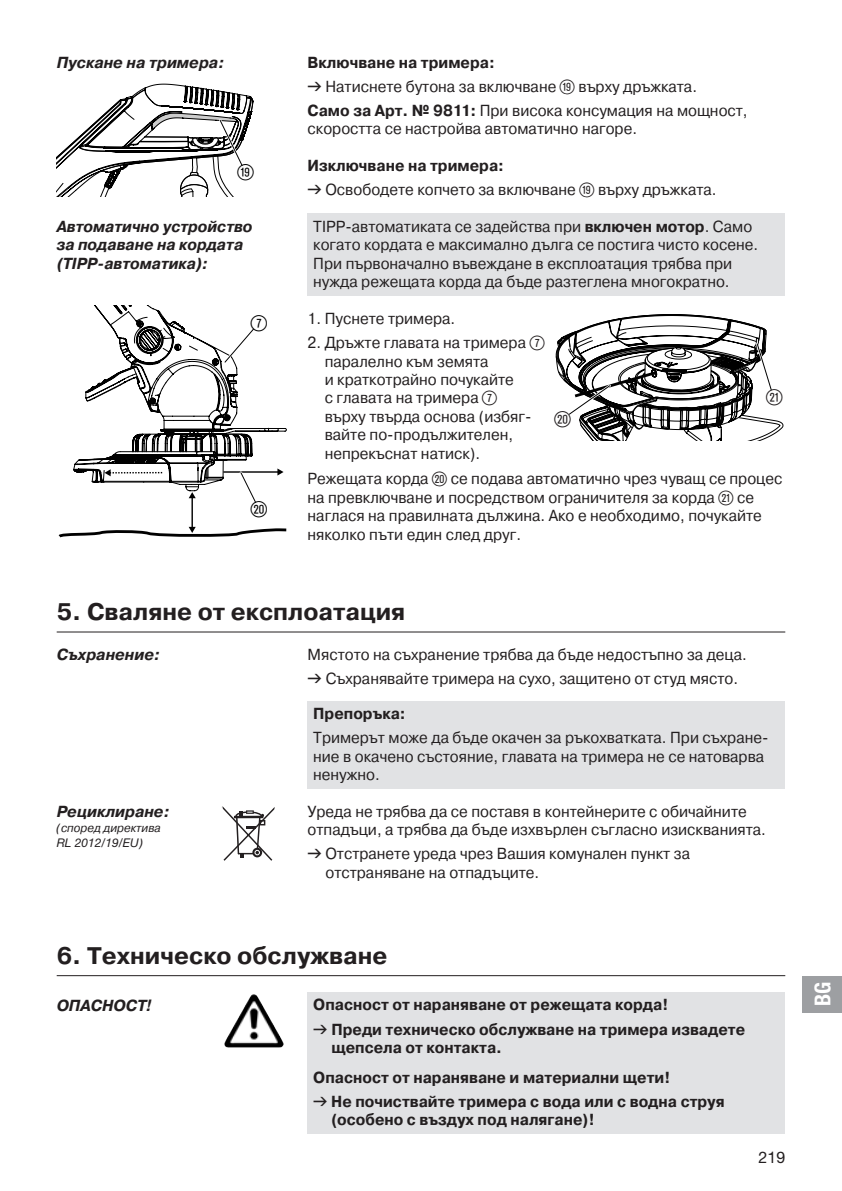
<style>
.page{position:relative;width:842px;height:1191px;background:#fff}
.page>*{position:absolute;margin:0;border:0;box-sizing:border-box;transform-origin:0 0}
.t1{font:24px "GARDENA Pro CYR Bold";color:#231f20}
.t2{font:22px "Ziffernim Kreisund Quadrat BQ";color:#000}
.t3{font:22px "Ziffernim Kreisund Quadrat BQ";color:#231f20}
.t4{font:22px "GARDENA Pro Bo Cond";color:#fff}
.t5{font:16px/18.4px "GARDENA Pro CYR Regular";color:#231f20;scale:.95 1}
.t6{font:16px/24px "GARDENA Pro CYR Bold";color:#231f20;scale:.95 1}
.t7{font:16px/18.4px "GARDENA Pro CYR Bo Ita";color:#231f20;scale:.95 1}
.t8{font:16px "GARDENA Pro CYR Bo Ita";color:#231f20}
.t9{font:16px "GARDENA Pro";color:#231f20}
.t10{font:12px "GARDENA Pro CYR Reg Ita";color:#231f20;scale:.95 1}
.t11{font:italic 12px "GARDENA Pro";color:#231f20}
.s1{font-family:"Formdruck"}
.s2{font-family:"Ziffernim Kreisund Quadrat BQ";font-size:20px}
.s3{font-family:"GARDENA Pro CYR Bold"}
.s4{font-family:"GARDENA Pro CYR Reg Ita";font-style:normal}
.s5{font-family:"GARDENA Pro";font-weight:700;font-style:italic}
</style>
<div class="page">
<div style="left:308px;top:214px;width:477px;height:82px;background:#e1e2e4"></div>
<svg style="left:57px;top:83px;width:197px;height:114px"></svg>
<hr style="left:191px;top:497px;width:2px;height:31px;background:#000">
<svg style="left:58px;top:527px;width:229px;height:11px"></svg>
<svg style="left:73px;top:305px;width:214px;height:216px"></svg>
<svg style="left:555px;top:314px;width:229px;height:126px"></svg>
<div style="left:308px;top:701px;width:477px;height:87px;background:#e1e2e4"></div>
<hr style="left:57px;top:631px;width:728px;height:1px;background:#231f20">
<svg style="left:222px;top:806px;width:53px;height:55px"></svg>
<div style="left:308px;top:992px;width:477px;height:141px;background:#e1e2e4"></div>
<hr style="left:57px;top:975px;width:728px;height:1px;background:#231f20">
<img style="left:224px;top:994px;width:29px;height:51px">
<div style="left:802px;top:976px;width:40px;height:36px;background:#9d9fa2"></div>
<p class="t8" style="left:57px;top:53px;width:169px">Пускане на тримера:</p>
<h2 class="t2" style="left:238px;top:159px;width:18px">O</h2>
<p class="t7" style="left:57px;top:217px;width:208px">Автоматично устройство за подаване на кордата (TIPP-автоматика):</p>
<h2 class="t2" style="left:251px;top:311px;width:18px">7</h2>
<h2 class="t2" style="left:251px;top:497px;width:18px">P</h2>
<p class="t6" style="left:308px;top:51px;width:199px">Включване на тримера:</p>
<p class="t5" style="left:308px;top:75px;width:465px;line-height:24px"><span class="s1">v</span> Натиснете бутона за включване <span class="s2">O</span> върху дръжката.<br><span class="s3">Само за Арт. № 9811:</span> При висока консумация на мощност,</p>
<p class="t5" style="left:308px;top:120px;width:348px">скоростта се настройва автоматично нагоре.</p>
<p class="t6" style="left:308px;top:154px;width:208px">Изключване на тримера:</p>
<p class="t5" style="left:308px;top:181px;width:432px"><span class="s1">v</span> Освободете копчето за включване <span class="s2">O</span> върху дръжката.</p>
<p class="t5" style="left:313px;top:217px;width:470px">TIPP-автоматиката се задейства при <span class="s3">включен мотор</span>. Само когато кордата е максимално дълга се постига чисто косене.<br>При първоначално въвеждане в експлоатация трябва при нужда режещата корда да бъде разтеглена многократно.</p>
<p class="t5" style="left:308px;top:309px;width:157px">1. Пуснете тримера.</p>
<p class="t5" style="left:325px;top:333px;width:233px;text-indent:-17px">2. Дръжте главата на тримера <span class="s2">7 </span>паралелно към земята<br>и краткотрайно почукайте<br>с главата на тримера <span class="s2">7<br></span>върху твърда основа (избяг&shy;вайте по- продължителен, непрекъснат натиск).</p>
<h2 class="t3" style="left:554px;top:406px;width:18px">P</h2>
<h2 class="t3" style="left:766px;top:384px;width:18px">A</h2>
<p class="t5" style="left:308px;top:470px;width:501px">Режещата корда <span class="s2">P</span> се подава автоматично чрез чуващ се процес на превключване и посредством ограничителя за корда <span class="s2">A</span> се наглася на правилната дължина. Ако е необходимо, почукайте няколко пъти един след друг.</p>
<h1 class="t1" style="left:57px;top:598px;width:350px">5. Сваляне от експлоатация</h1>
<p class="t8" style="left:57px;top:645px;width:105px">Съхранение:</p>
<p class="t5" style="left:308px;top:642px;width:464px;line-height:24px">Мястото на съхранение трябва да бъде недостъпно за деца. <span class="s1">v</span> Съхранявайте тримера на сухо, защитено от студ място.</p>
<p class="t6" style="left:313px;top:701px;width:99px">Препоръка:</p>
<p class="t5" style="left:313px;top:728px;width:481px">Тримерът може да бъде окачен за ръкохватката. При съхране&shy;ние в окачено състояние, главата на тримера не се натоварва ненужно.</p>
<p class="t8" style="left:57px;top:802px;width:114px">Рециклиране:</p>
<p class="t10" style="left:57px;top:821px;width:111px">(според директива</p>
<p class="t11" style="left:57px;top:835px;width:88px">RL 2012/19/EU<span class="s4">)</span></p>
<p class="t5" style="left:308px;top:802px;width:484px">Уреда не трябва да се поставя в контейнерите с обичайните отпадъци, а трябва да бъде изхвърлен съгласно изискванията.</p>
<p class="t5" style="left:325px;top:844px;width:385px;text-indent:-18px"><span class="s1">v</span> Отстранете уреда чрез Вашия комунален пункт за отстраняване на отпадъците.</p>
<h1 class="t1" style="left:57px;top:942px;width:332px">6. Техническо обслужване</h1>
<p class="t8" style="left:57px;top:996px;width:96px">ОПАСНОСТ<span class="s5">!</span></p>
<p class="t6" style="left:313px;top:993px;width:456px">Опасност от нараняване от режещата корда!<br><span class="s1">v</span> Преди техническо обслужване на тримера извадете</p>
<p class="t6" style="left:313px;top:1032px;width:377px;line-height:29.8px;text-indent:18px">щепсела от контакта.<br>Опасност от нараняване и материални щети!</p>
<p class="t6" style="left:331px;top:1092px;width:416px;line-height:18.4px;text-indent:-18px"><span class="s1">v</span> Не почиствайте тримера с вода или с водна струя (особено с въздух под налягане)!</p>
<p class="t9" style="left:759px;top:1147px;width:28px">219</p>
<h2 class="t4" style="left:809px;top:1006px;width:26px;rotate:-90deg">BG</h2>
</div>
